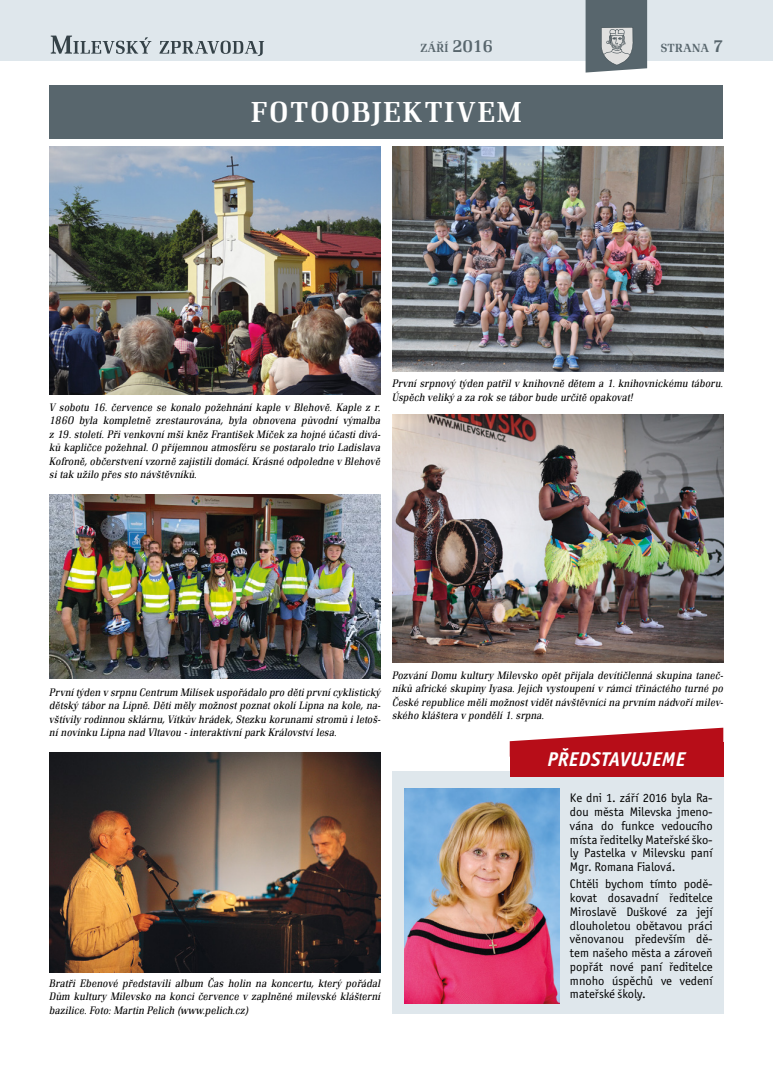
<style>
.page{position:relative;width:773px;height:1081px;background:#fff}
.page>*{position:absolute;margin:0;border:0;box-sizing:border-box;transform-origin:0 0}
.t1{font:500 30px "Renault TOT";color:#fff}
.t2{font:italic 700 20px "Officina Sans Itc TOT";letter-spacing:.015em;color:#fff}
.t3{font:12.5px/13.8px "Officina Sans Itc TOT";color:#000;text-align:justify}
.t4{font:500 12.25px "Renault TOT";letter-spacing:.015em;color:#58666d}
.t5{font:italic 300 11.25px/13.5px "Renault TOT";letter-spacing:.02em;color:#000;text-align:justify;scale:.9 1}
.s1{font-size:17.5px}
</style>
<div class="page">
<div style="left:0;top:1px;width:772px;height:60px;background:#dfe7ec"></div>
<svg style="left:585px;top:0;width:62px;height:73px"></svg>
<svg style="left:159px;top:41px;width:105px;height:15px"></svg>
<svg style="left:51px;top:36px;width:100px;height:18px"></svg>
<div style="left:392px;top:771px;width:331px;height:242px;background:#dfe7ec"></div>
<div style="left:50px;top:86px;width:673px;height:53px;background:#58666d"></div>
<img style="left:50px;top:146px;width:330px;height:248px">
<img style="left:50px;top:752px;width:330px;height:220px">
<img style="left:392px;top:415px;width:331px;height:248px">
<img style="left:392px;top:146px;width:331px;height:226px">
<img style="left:50px;top:494px;width:330px;height:185px">
<img style="left:404px;top:788px;width:155px;height:215px">
<svg style="left:509px;top:727px;width:214px;height:15px"></svg>
<div style="left:509px;top:742px;width:214px;height:34px;background:#b70d18"></div>
<p class="t4" style="left:420px;top:41px;width:74px">ZÁŘÍ <span class="s1">2016</span></p>
<p class="t4" style="left:660px;top:41px;width:64px">STRANA <span class="s1">7</span></p>
<h1 class="t1" style="left:251px;top:96px;width:21px">FOTOOBJEKTIVEM</h1>
<p class="t5" style="left:50px;top:401px;width:369px">V sobotu 16. července se konalo požehnání kaple v Blehově. Kaple z r.<br>1860 byla kompletně zrestaurována, byla obnovena původní výmalba z 19. století. Při venkovní mši kněz František Míček za hojné účasti divá&shy;ků kapličce požehnal. O příjemnou atmosféru se postaralo trio Ladislava Kofroně, občerstvení vzorně zajistili domácí. Krásné odpoledne v Blehově si tak užilo přes sto návštěvníků.</p>
<p class="t5" style="left:392px;top:377px;width:369px">První srpnový týden patřil v knihovně dětem a 1. knihovnickému táboru.<br>Úspěch veliký a za rok se tábor bude určitě opakovat!</p>
<p class="t5" style="left:50px;top:685px;width:369px">První týden v srpnu Centrum Milísek uspořádalo pro děti první cyklistický dětský tábor na Lipně. Děti měly možnost poznat okolí Lipna na kole, na&shy;vštívily rodinnou sklárnu, Vítkův hrádek, Stezku korunami stromů i letoš&shy;ní novinku Lipna nad Vltavou - interaktivní park Království lesa.</p>
<p class="t5" style="left:50px;top:976px;width:369px">Bratři Ebenové představili album Čas holin na koncertu, který pořádal Dům kultury Milevsko na konci července v zaplněné milevské klášterní bazilice. Foto: Martin Pelich (www.pelich.cz)</p>
<p class="t5" style="left:392px;top:668px;width:369px">Pozvání Domu kultury Milevsko opět přijala devítičlenná skupina taneč&shy;níků africké skupiny Iyasa. Jejich vystoupení v rámci třináctého turné po České republice měli možnost vidět návštěvníci na prvním nádvoří milev&shy;ského kláštera v pondělí 1. srpna.</p>
<h2 class="t2" style="left:547px;top:747px;width:139px">PŘEDSTAVUJEME</h2>
<p class="t3" style="left:570px;top:791px;width:145px">Ke dni 1. září 2016 byla Ra&shy;dou města Milevska jmeno&shy;vána do funkce vedoucího místa ředitelky Mateřské ško&shy;ly Pastelka v Milevsku paní Mgr. Romana Fialová.</p>
<p class="t3" style="left:570px;top:877px;width:145px">Chtěli bychom tímto podě&shy;kovat dosavadní ředitelce Miroslavě Duškové za její dlouholetou obětavou práci věnovanou především dě&shy;tem našeho města a zároveň popřát nové paní ředitelce mnoho úspěchů ve vedení mateřské školy.</p>
</div>
